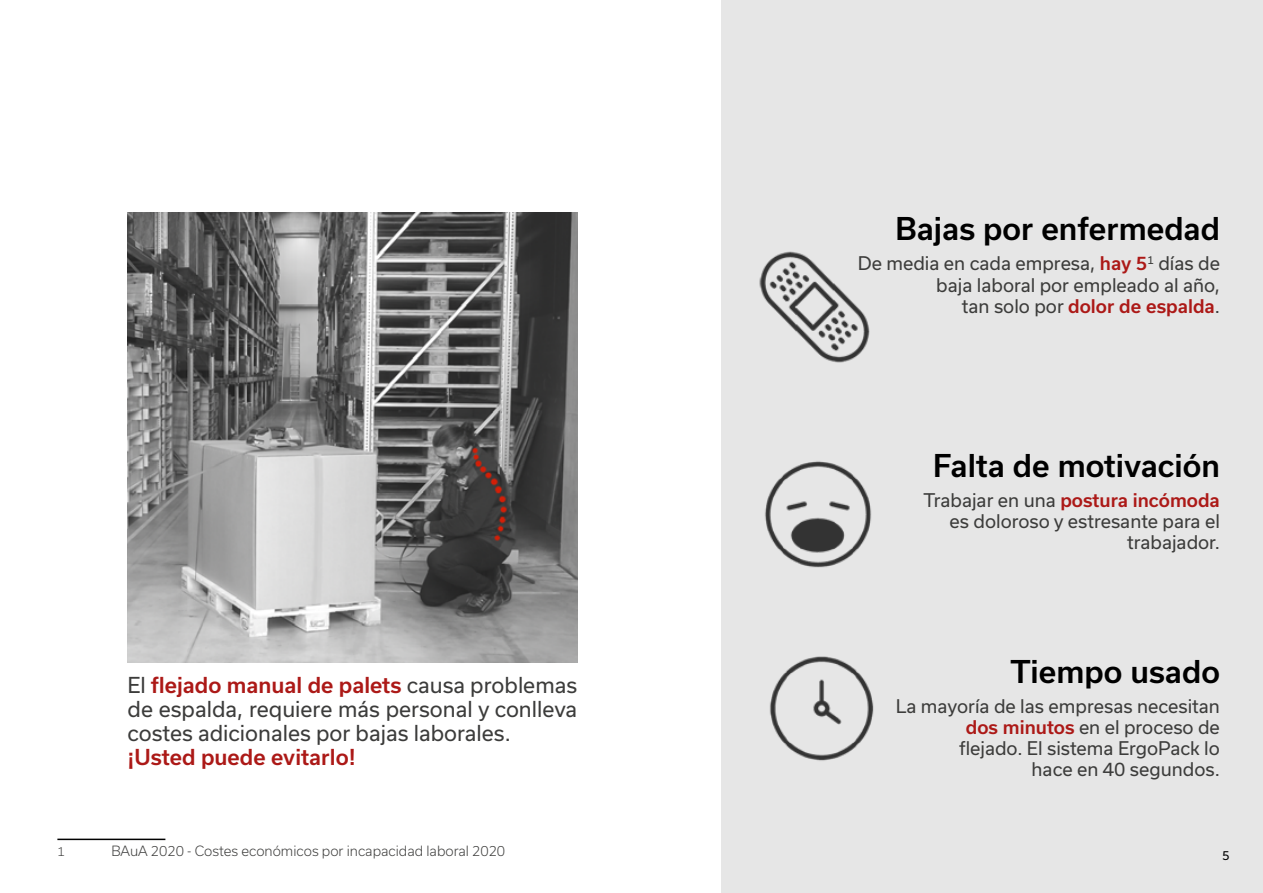
<style>
.page{position:relative;width:1263px;height:893px;background:#fff}
.page>*{position:absolute;margin:0;border:0;box-sizing:border-box;transform-origin:0 0}
.t1{font:500 30px "Usual";color:#000}
.t2{font:21px/24px "Usual";color:#3c3c3b;text-align:justify}
.t3{font:500 21px "Usual";color:#ac1917}
.t4{font:18px/21px "Usual";color:#3c3c3b;text-align:right}
.t5{font:300 13.5px "Usual";color:#3c3c3b}
.t6{font:300 12px "Usual";color:#3c3c3b}
.t7{font:12px "Usual";color:#000}
.s1{font-weight:500;color:#ac1917}
</style>
<div class="page">
<div style="left:721px;top:0;width:542px;height:893px;background:#e6e6e6"></div>
<hr style="left:57px;top:839px;width:108px;height:1px;background:#000">
<img style="left:759px;top:251px;width:111px;height:112px">
<img style="left:765px;top:461px;width:107px;height:107px">
<img style="left:769px;top:656px;width:105px;height:105px">
<img style="left:128px;top:213px;width:449px;height:449px">
<p class="t2" style="left:128px;top:673px;width:451px">El <span class="s1">flejado manual de palets</span> causa problemas de espalda, requiere más personal y conlleva costes adicionales por bajas laborales.</p>
<p class="t3" style="left:128px;top:745px;width:230px">¡Usted puede evitarlo!</p>
<p class="t6" style="left:57px;top:844px;width:9px">1</p>
<p class="t5" style="left:111px;top:843px;width:395px">BAuA 2020 - Costes económicos por incapacidad laboral 2020</p>
<h1 class="t1" style="left:895px;top:212px;width:326px">Bajas por enfermedad</h1>
<p class="t4" style="left:858px;top:253px;width:364px">De media en cada empresa, <span class="s1">hay 5</span><sup>1</sup> días de baja laboral por empleado al año,<br>tan solo por <span class="s1">dolor de espalda</span>.</p>
<h1 class="t1" style="left:933px;top:448px;width:288px">Falta de motivación</h1>
<p class="t4" style="left:924px;top:489px;width:298px">Trabajar en una <span class="s1">postura incómoda </span>es doloroso y estresante para el trabajador.</p>
<h1 class="t1" style="left:1010px;top:654px;width:211px">Tiempo usado</h1>
<p class="t4" style="left:896px;top:695px;width:326px">La mayoría de las empresas necesitan <span class="s1">dos minutos</span> en el proceso de<br>flejado. El sistema ErgoPack lo<br>hace en 40 segundos.</p>
<p class="t7" style="left:1222px;top:848px;width:9px">5</p>
</div>
